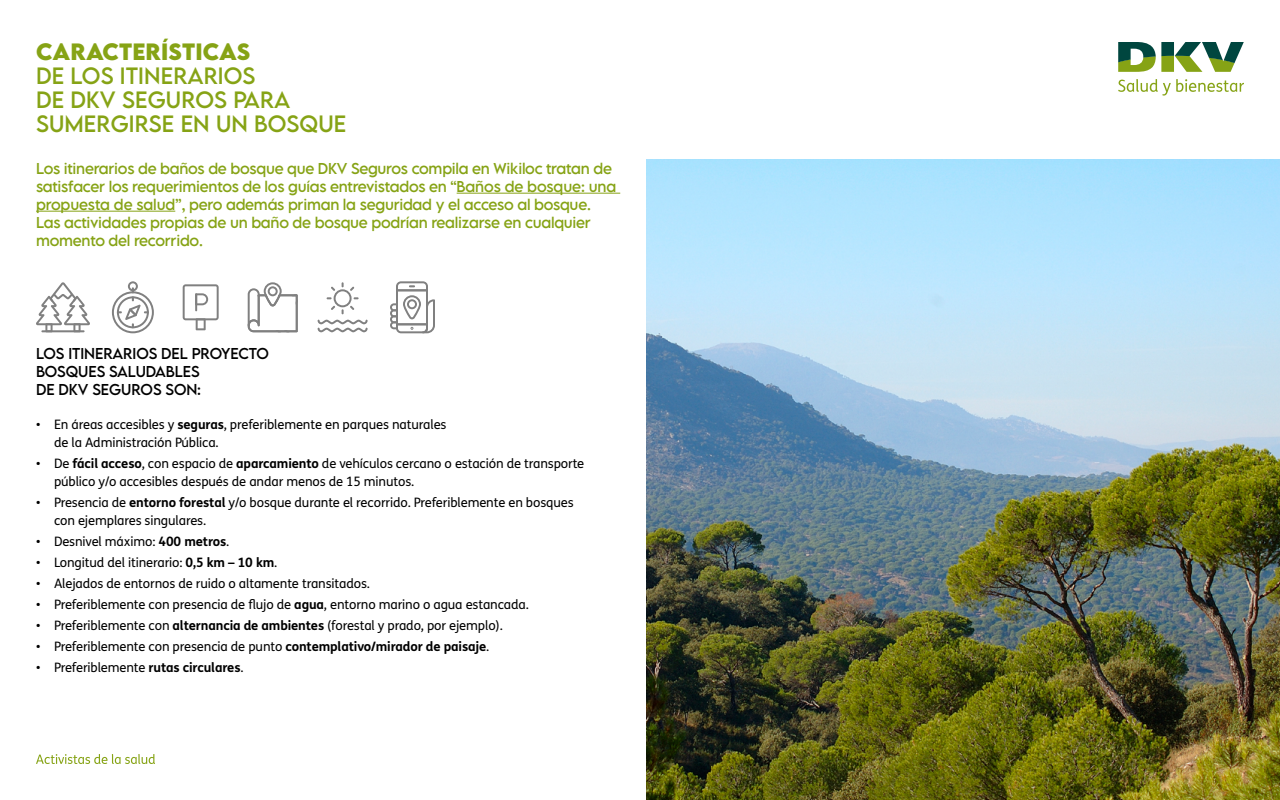
<style>
.page{position:relative;width:1280px;height:800px;background:#fff}
.page>*{position:absolute;margin:0;border:0;box-sizing:border-box;transform-origin:0 0}
.Titolar_01{font:21px/24px "LEMONMILK Pro FTR";letter-spacing:.005em;color:#86a315}
.t1{font:14px/18px "LEMONMILK Pro FTR";letter-spacing:-.02em;color:#86a315}
.t2{font:14px/18px "LEMONMILK Pro FTR";letter-spacing:-.005em;color:#000}
.t3{font:13px/18px "FS Me";letter-spacing:-.01em;color:#000}
.s1{font-weight:700}
</style>
<div class="page">
<svg style="left:1118px;top:42px;width:126px;height:30px"></svg>
<svg style="left:1118px;top:79px;width:126px;height:17px"></svg>
<svg style="left:36px;top:754px;width:119px;height:10px"></svg>
<hr style="left:457px;top:193px;width:163px;height:1px;background:#86a315">
<hr style="left:36px;top:211px;width:139px;height:1px;background:#86a315">
<img style="left:646px;top:159px;width:634px;height:641px">
<svg style="left:36px;top:282px;width:54px;height:48px"></svg>
<hr style="left:41px;top:330px;width:44px;height:2px;background:#000">
<svg style="left:112px;top:281px;width:42px;height:52px"></svg>
<svg style="left:183px;top:284px;width:36px;height:46px"></svg>
<svg style="left:248px;top:282px;width:50px;height:50px"></svg>
<svg style="left:318px;top:320px;width:50px;height:12px"></svg>
<svg style="left:327px;top:282px;width:32px;height:32px"></svg>
<svg style="left:390px;top:281px;width:45px;height:52px"></svg>
<p class="Titolar_01" style="left:36px;top:40px;width:312px"><span class="s1">CARACTERÍSTICAS<br></span>DE LOS ITINERARIOS<br>DE DKV SEGUROS PARA<br>SUMERGIRSE EN UN BOSQUE</p>
<p class="t1" style="left:36px;top:160px;width:582px">Los itinerarios de baños de bosque que DKV Seguros compila en Wikiloc tratan de satisfacer los requerimientos de los guías entrevistados en “Baños de bosque: una propuesta de salud”, pero además priman la seguridad y el acceso al bosque.<br>Las actividades propias de un baño de bosque podrían realizarse en cualquier momento del recorrido.</p>
<p class="t2" style="left:36px;top:345px;width:235px">LOS ITINERARIOS DEL PROYECTO<br>BOSQUES SALUDABLES<br>DE DKV SEGUROS SON:</p>
<p class="t3" style="left:54px;top:416px;width:394px;text-indent:-18px">• En áreas accesibles y <span class="s1">seguras</span>, preferiblemente en parques naturales de la Administración Pública.</p>
<p class="t3" style="left:54px;top:455px;width:532px;text-indent:-18px">• De <span class="s1">fácil acceso</span>, con espacio de <span class="s1">aparcamiento</span> de vehículos cercano o estación de transporte público y/o accesibles después de andar menos de 15 minutos.</p>
<p class="t3" style="left:54px;top:494px;width:521px;text-indent:-18px">• Presencia de <span class="s1">entorno forestal</span> y/o bosque durante el recorrido. Preferiblemente en bosques con ejemplares singulares.</p>
<p class="t3" style="left:36px;top:533px;width:195px">• Desnivel máximo: <span class="s1">400 metros</span>.</p>
<p class="t3" style="left:36px;top:554px;width:243px">• Longitud del itinerario: <span class="s1">0,5 km – 10 km</span>.</p>
<p class="t3" style="left:36px;top:575px;width:336px">• Alejados de entornos de ruido o altamente transitados.</p>
<p class="t3" style="left:36px;top:596px;width:494px">• Preferiblemente con presencia de flujo de <span class="s1">agua</span>, entorno marino o agua estancada.</p>
<p class="t3" style="left:36px;top:617px;width:468px">• Preferiblemente con <span class="s1">alternancia de ambientes</span> (forestal y prado, por ejemplo).</p>
<p class="t3" style="left:36px;top:638px;width:455px">• Preferiblemente con presencia de punto <span class="s1">contemplativo/mirador de paisaje</span>.</p>
<p class="t3" style="left:36px;top:659px;width:209px">• Preferiblemente <span class="s1">rutas circulares</span>.</p>
</div>
